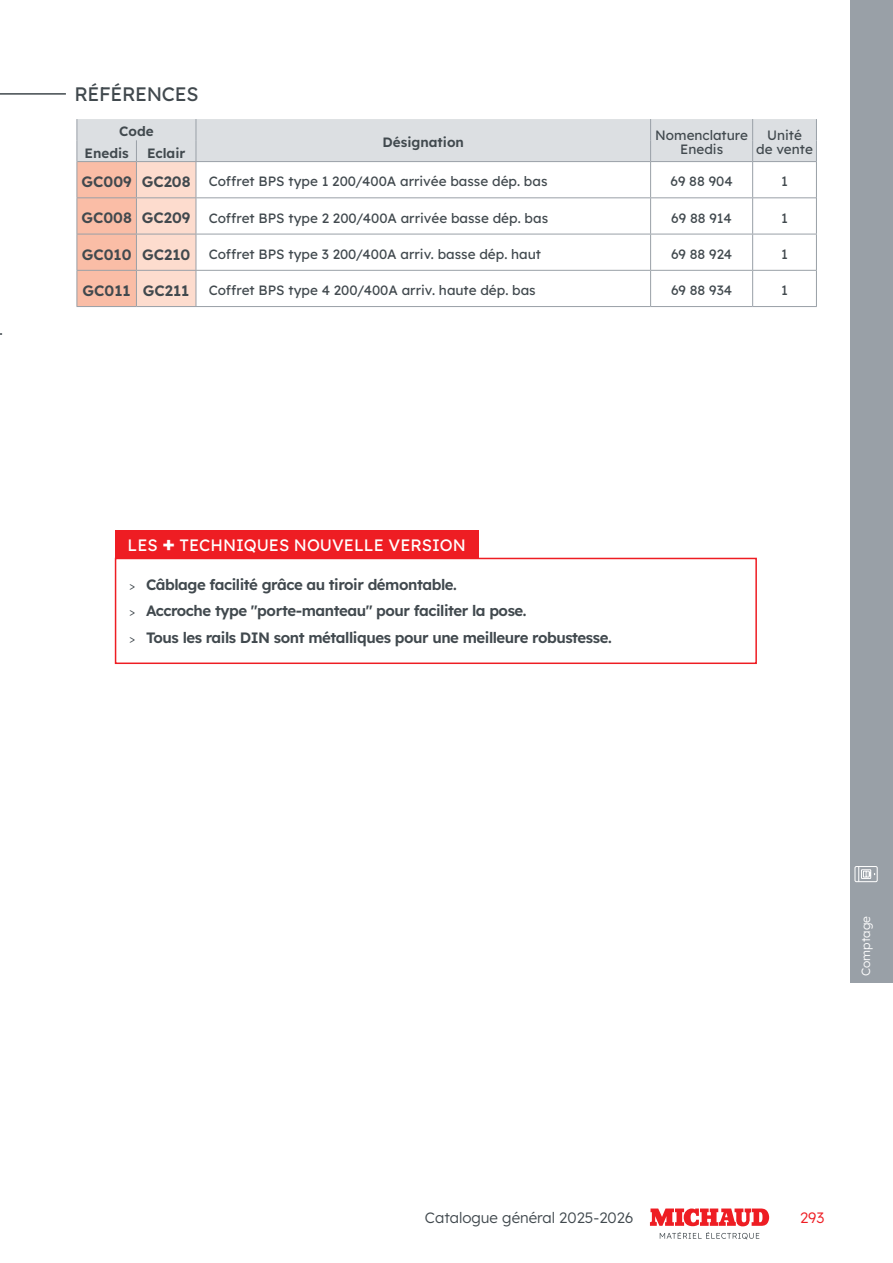
<style>
.page{position:relative;width:893px;height:1263px;background:#fff}
.page>*{position:absolute;margin:0;border:0;box-sizing:border-box;transform-origin:0 0}
.t1{font:19.5px "Lexend";letter-spacing:-.02em;color:#41494e}
.t2{font:16.5px "Lexend";color:#fff}
.t3{font:600 15px/26.5px "Lexend";letter-spacing:-.03em;color:#41494e}
.t4{font:300 15px "Lexend";color:#41494e}
.t5{font:600 15px "Lexend";color:#41494e}
.t6{font:300 15px "Lexend";color:#ee1d23}
.t7{font:13.5px/13.5px "Lexend";color:#41494e;text-align:center}
.t8{font:600 13.5px "Lexend";color:#41494e}
.t9{font:300 12px "Lexend";color:#fff}
.s1{font-weight:600;font-size:15px}
.s2{font-weight:700;font-size:21px}
.s3{font-weight:300;font-size:12px}
</style>
<div class="page">
<svg style="left:650px;top:1208px;width:119px;height:18px"></svg>
<svg style="left:660px;top:1232px;width:99px;height:7px"></svg>
<div style="left:850px;top:0;width:43px;height:983px;background:#99a0a7"></div>
<div style="left:855px;top:866px;width:22px;height:16px;border:1px solid #fff"></div>
<svg style="left:858px;top:866px;width:17px;height:16px"></svg>
<hr style="left:0;top:93px;width:66px;height:2px;background:#41494e">
<svg style="left:77px;top:119px;width:740px;height:187px"></svg>
<hr style="left:77px;top:162px;width:1px;height:35px;background:#99a0a7">
<hr style="left:136px;top:162px;width:1px;height:35px;background:#99a0a7">
<hr style="left:196px;top:162px;width:1px;height:35px;background:#99a0a7">
<hr style="left:650px;top:162px;width:1px;height:35px;background:#99a0a7">
<hr style="left:77px;top:197px;width:59px;height:1px;background:#99a0a7">
<hr style="left:77px;top:198px;width:1px;height:36px;background:#99a0a7">
<hr style="left:136px;top:197px;width:60px;height:1px;background:#99a0a7">
<hr style="left:136px;top:198px;width:1px;height:36px;background:#99a0a7">
<hr style="left:196px;top:197px;width:455px;height:1px;background:#99a0a7">
<hr style="left:196px;top:198px;width:1px;height:36px;background:#99a0a7">
<hr style="left:651px;top:197px;width:102px;height:1px;background:#99a0a7">
<hr style="left:650px;top:198px;width:1px;height:36px;background:#99a0a7">
<hr style="left:753px;top:197px;width:63px;height:1px;background:#99a0a7">
<hr style="left:77px;top:234px;width:1px;height:36px;background:#99a0a7">
<hr style="left:136px;top:234px;width:1px;height:36px;background:#99a0a7">
<hr style="left:196px;top:234px;width:1px;height:36px;background:#99a0a7">
<hr style="left:650px;top:234px;width:1px;height:36px;background:#99a0a7">
<hr style="left:77px;top:270px;width:59px;height:1px;background:#99a0a7">
<hr style="left:77px;top:271px;width:1px;height:35px;background:#99a0a7">
<hr style="left:136px;top:270px;width:60px;height:1px;background:#99a0a7">
<hr style="left:136px;top:271px;width:1px;height:35px;background:#99a0a7">
<hr style="left:196px;top:270px;width:455px;height:1px;background:#99a0a7">
<hr style="left:196px;top:271px;width:1px;height:35px;background:#99a0a7">
<hr style="left:651px;top:270px;width:102px;height:1px;background:#99a0a7">
<hr style="left:650px;top:271px;width:1px;height:35px;background:#99a0a7">
<hr style="left:753px;top:270px;width:63px;height:1px;background:#99a0a7">
<hr style="left:77px;top:161px;width:59px;height:1px;background:#99a0a7">
<hr style="left:136px;top:161px;width:60px;height:1px;background:#99a0a7">
<hr style="left:196px;top:161px;width:455px;height:1px;background:#99a0a7">
<hr style="left:651px;top:161px;width:102px;height:1px;background:#99a0a7">
<hr style="left:753px;top:161px;width:64px;height:1px;background:#99a0a7">
<hr style="left:752px;top:162px;width:1px;height:35px;background:#99a0a7">
<hr style="left:816px;top:162px;width:1px;height:36px;background:#99a0a7">
<hr style="left:752px;top:198px;width:1px;height:36px;background:#99a0a7">
<hr style="left:816px;top:198px;width:1px;height:36px;background:#99a0a7">
<hr style="left:77px;top:234px;width:59px;height:1px;background:#99a0a7">
<hr style="left:136px;top:234px;width:60px;height:1px;background:#99a0a7">
<hr style="left:196px;top:234px;width:455px;height:1px;background:#99a0a7">
<hr style="left:651px;top:234px;width:102px;height:1px;background:#99a0a7">
<hr style="left:753px;top:234px;width:64px;height:1px;background:#99a0a7">
<hr style="left:752px;top:234px;width:1px;height:36px;background:#99a0a7">
<hr style="left:816px;top:234px;width:1px;height:36px;background:#99a0a7">
<hr style="left:752px;top:271px;width:1px;height:35px;background:#99a0a7">
<hr style="left:816px;top:270px;width:1px;height:36px;background:#99a0a7">
<hr style="left:77px;top:306px;width:59px;height:1px;background:#99a0a7">
<hr style="left:136px;top:306px;width:60px;height:1px;background:#99a0a7">
<hr style="left:196px;top:306px;width:455px;height:1px;background:#99a0a7">
<hr style="left:651px;top:306px;width:102px;height:1px;background:#99a0a7">
<hr style="left:753px;top:306px;width:64px;height:1px;background:#99a0a7">
<div style="left:115px;top:558px;width:642px;height:106px;border:2px solid #ee1d23"></div>
<div style="left:115px;top:530px;width:363px;height:29px;background:#ee1d23"></div>
<h1 class="t1" style="left:74px;top:80px;width:126px">RÉFÉRENCES</h1>
<p class="t8" style="left:119px;top:121px;width:36px">Code</p>
<p class="t8" style="left:383px;top:132px;width:83px">Désignation</p>
<p class="t7" style="left:655px;top:128px;width:94px">Nomenclature<br>Enedis</p>
<p class="t7" style="left:767px;top:128px;width:36px">Unité</p>
<p class="t8" style="left:84px;top:142px;width:46px">Enedis</p>
<p class="t8" style="left:147px;top:142px;width:40px">Eclair</p>
<p class="t7" style="left:756px;top:141px;width:58px">de vente</p>
<p class="t7" style="left:82px;top:174px;width:467px"><span class="s1">GC009 GC208</span> Coffret BPS type 1 200/400A arrivée basse dép. bas</p>
<p class="t7" style="left:671px;top:174px;width:64px">69 88 904</p>
<p class="t7" style="left:781px;top:174px;width:8px">1</p>
<p class="t7" style="left:81px;top:210px;width:468px"><span class="s1">GC008 GC209</span> Coffret BPS type 2 200/400A arrivée basse dép. bas</p>
<p class="t7" style="left:671px;top:210px;width:62px">69 88 914</p>
<p class="t7" style="left:781px;top:210px;width:8px">1</p>
<p class="t7" style="left:82px;top:247px;width:461px"><span class="s1">GC010 GC210</span> Coffret BPS type 3 200/400A arriv. basse dép. haut</p>
<p class="t7" style="left:671px;top:247px;width:63px">69 88 924</p>
<p class="t7" style="left:781px;top:247px;width:8px">1</p>
<p class="t5" style="left:83px;top:279px;width:108px">GC011 GC211</p>
<p class="t7" style="left:209px;top:283px;width:328px">Coffret BPS type 4 200/400A arriv. haute dép. bas</p>
<p class="t7" style="left:671px;top:283px;width:63px">69 88 934</p>
<p class="t7" style="left:781px;top:283px;width:8px">1</p>
<p class="t2" style="left:128px;top:533px;width:340px">LES <span class="s2">+</span> TECHNIQUES NOUVELLE VERSION</p>
<p class="t3" style="left:129px;top:570px;width:484px"><span class="s3">&gt;</span> Câblage facilité grâce au tiroir démontable.<br><span class="s3">&gt;</span> Accroche type "porte-manteau" pour faciliter la pose.<br><span class="s3">&gt;</span> Tous les rails DIN sont métalliques pour une meilleure robustesse.</p>
<p class="t9" style="left:857px;top:976px;width:61px;rotate:-90deg">Comptage</p>
<p class="t4" style="left:425px;top:1206px;width:210px">Catalogue général 2025-2026</p>
<p class="t6" style="left:800px;top:1206px;width:26px">293</p>
</div>
